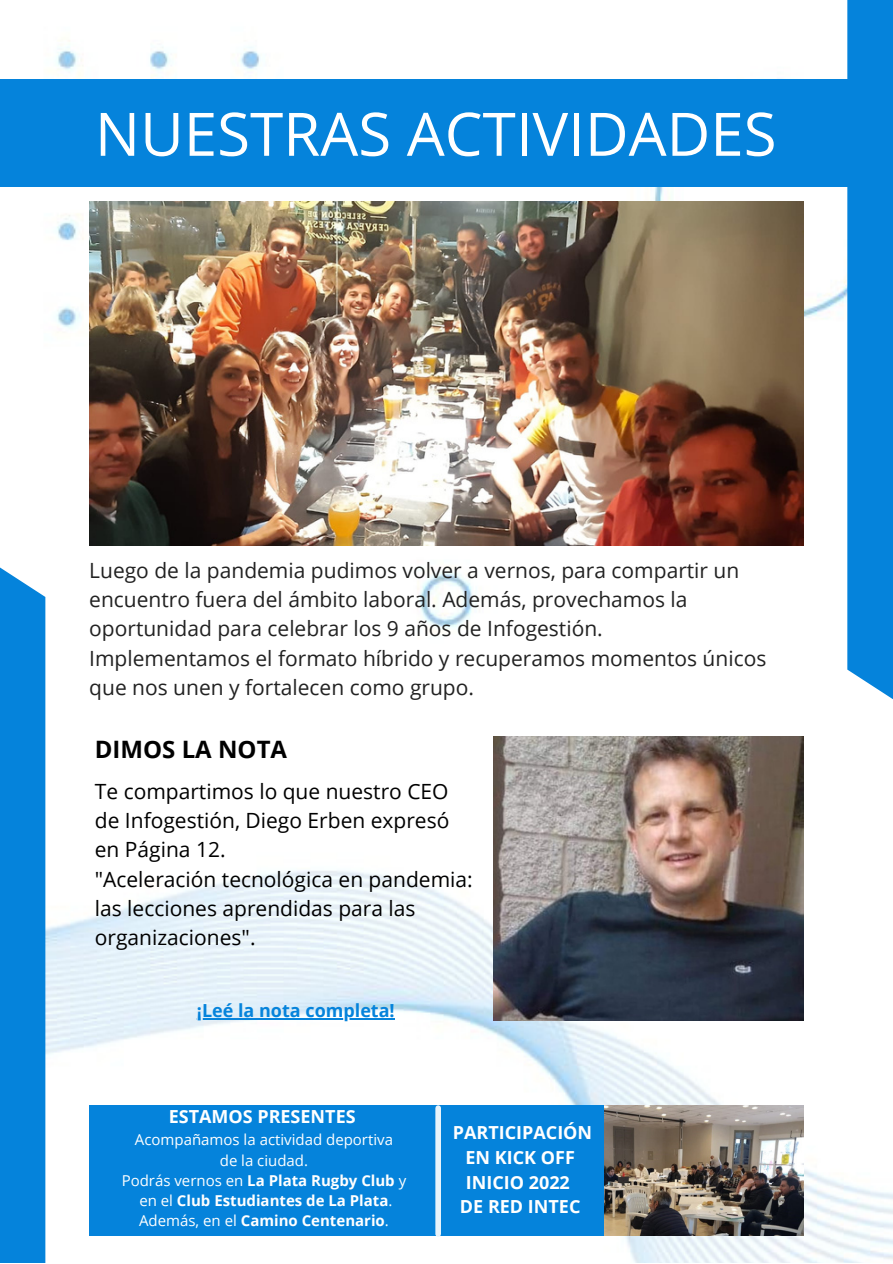
<style>
.page{position:relative;width:893px;height:1264px;background:#fff}
.page>*{position:absolute;margin:0;border:0;box-sizing:border-box;transform-origin:0 0}
.t1{font:60px "Open Sans";color:#fff}
.t2{font:700 24px "Open Sans";color:#000}
.t3{font:21px/29.2px "Open Sans";color:#222}
.t4{font:21px/29.2px "Open Sans";color:#000}
.t5{font:700 18px/24.8px "Open Sans";color:#fff;text-align:center}
.t6{font:700 18px "Open Sans";color:#0583db}
.t7{font:15px/20.2px "Open Sans";color:#fff;text-align:center}
.s1{font-weight:700}
</style>
<div class="page">
<img style="left:45px;top:40px;width:847px;height:1222px">
<img style="left:493px;top:736px;width:310px;height:284px">
<img style="left:89px;top:201px;width:714px;height:344px">
<div style="left:0;top:567px;width:45px;height:695px;background:#0583db"></div>
<div style="left:847px;top:0;width:45px;height:699px;background:#0583db"></div>
<div style="left:89px;top:1105px;width:714px;height:130px;background:#0583db"></div>
<div style="left:435px;top:1108px;width:6px;height:125px;background:#e8f3fa"></div>
<div style="left:0;top:79px;width:847px;height:108px;background:#0583db"></div>
<img style="left:604px;top:1105px;width:199px;height:130px">
<hr style="left:197px;top:1018px;width:198px;height:1px;background:#0583db">
<h1 class="t1" style="left:95px;top:92px;width:683px">NUESTRAS ACTIVIDADES</h1>
<p class="t3" style="left:89px;top:555px;width:678px">Luego de la pandemia pudimos volver a vernos, para compartir un encuentro fuera del ámbito laboral. Además, provechamos la oportunidad para celebrar los 9 años de Infogestión.<br>Implementamos el formato híbrido y recuperamos momentos únicos que nos unen y fortalecen como grupo.</p>
<p class="t2" style="left:95px;top:732px;width:194px">DIMOS LA NOTA</p>
<p class="t4" style="left:95px;top:776px;width:379px">Te compartimos lo que nuestro CEO de Infogestión, Diego Erben expresó en Página 12.<br>"Aceleración tecnológica en pandemia: las lecciones aprendidas para las organizaciones".</p>
<p class="t6" style="left:197px;top:998px;width:199px">¡Leé la nota completa!</p>
<p class="t5" style="left:169px;top:1103px;width:188px">ESTAMOS PRESENTES</p>
<p class="t7" style="left:122px;top:1129px;width:286px">Acompañamos la actividad deportiva<br>de la ciudad.<br>Podrás vernos en <span class="s1">La Plata Rugby Club</span> y en el <span class="s1">Club Estudiantes de La Plata</span>.<br>Además, en el <span class="s1">Camino Centenario</span>.</p>
<p class="t5" style="left:453px;top:1119px;width:141px">PARTICIPACIÓN<br>EN KICK OFF<br>INICIO 2022<br>DE RED INTEC</p>
</div>
